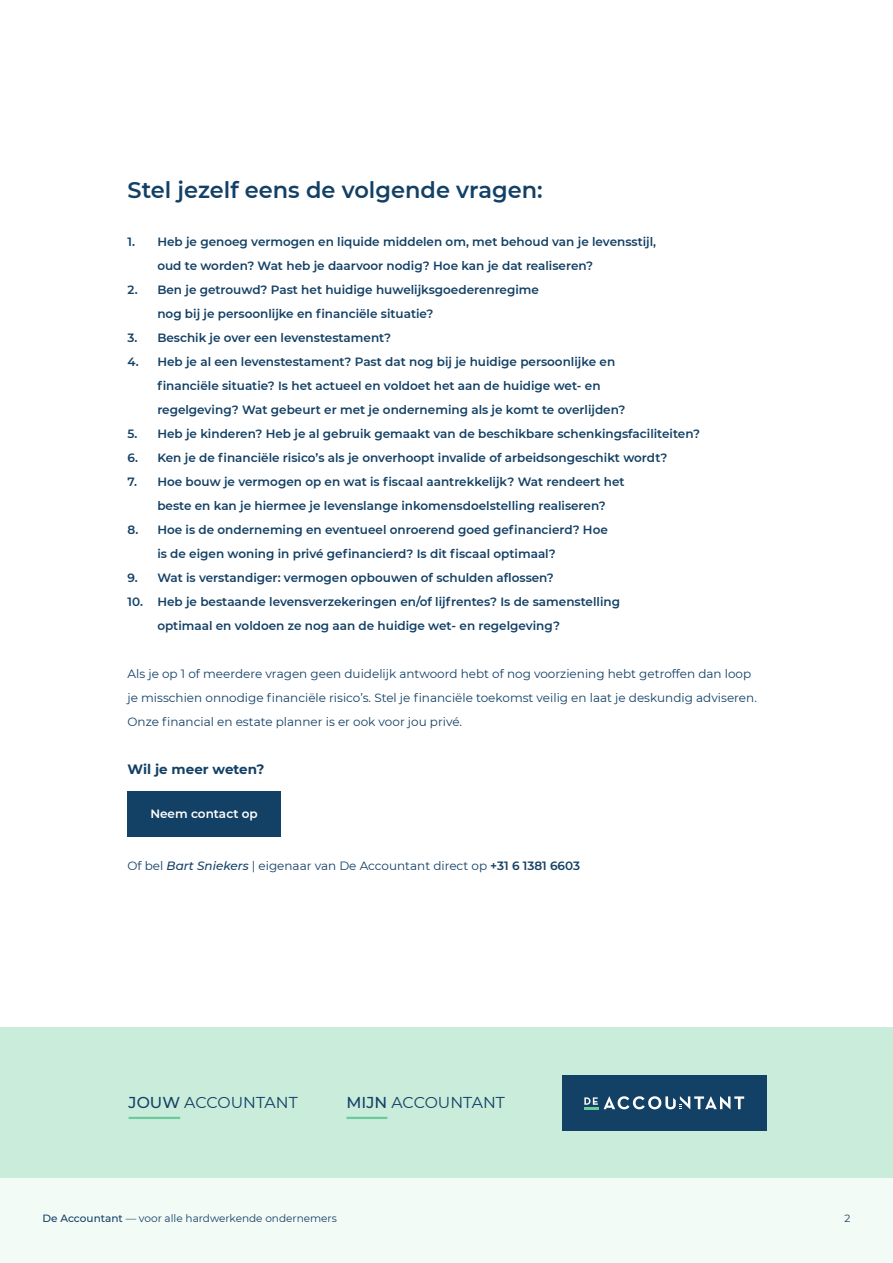
<style>
.page{position:relative;width:893px;height:1263px;background:#fff}
.page>*{position:absolute;margin:0;border:0;box-sizing:border-box;transform-origin:0 0}
.t1{font:600 22.5px "Montserrat";color:#134065}
.t2{font:15.75px "Montserrat";color:#134065}
.t3{font:700 13.5px "Montserrat";color:#134065}
.t4{font:600 12px/24px "Montserrat";color:#134065}
.t5{font:12px/24px "Montserrat";color:#134065}
.t6{font:600 12px "Montserrat";color:#fff}
.t7{font:10.5px "Montserrat";color:#134065}
.s1{font-weight:500;font-style:italic}
.s2{font-weight:600}
.s3{font-weight:500}
</style>
<div class="page">
<div style="left:0;top:1178px;width:893px;height:85px;background:#f3fbf7"></div>
<div style="left:128px;top:791px;width:153px;height:46px;background:#134065"></div>
<div style="left:0;top:1027px;width:893px;height:151px;background:#c9ecdb"></div>
<hr style="left:129px;top:1117px;width:51px;height:2px;background:#6bcb9d">
<hr style="left:346px;top:1117px;width:41px;height:2px;background:#6bcb9d">
<div style="left:562px;top:1075px;width:204px;height:56px;background:#134065"></div>
<svg style="left:584px;top:1096px;width:160px;height:13px"></svg>
<h1 class="t1" style="left:128px;top:174px;width:417px">Stel jezelf eens de volgende vragen:</h1>
<p class="t4" style="left:157px;top:229px;width:500px;text-indent:-30px">1. Heb je genoeg vermogen en liquide middelen om, met behoud van je levensstijl, oud te worden? Wat heb je daarvoor nodig? Hoe kan je dat realiseren?</p>
<p class="t4" style="left:157px;top:277px;width:383px;text-indent:-30px">2. Ben je getrouwd? Past het huidige huwelijksgoederenregime nog bij je persoonlijke en financiële situatie?</p>
<p class="t4" style="left:128px;top:325px;width:265px">3. Beschik je over een levenstestament?</p>
<p class="t4" style="left:157px;top:349px;width:469px;text-indent:-30px">4. Heb je al een levenstestament? Past dat nog bij je huidige persoonlijke en financiële situatie? Is het actueel en voldoet het aan de huidige wet- en regelgeving? Wat gebeurt er met je onderneming als je komt te overlijden?</p>
<p class="t4" style="left:128px;top:421px;width:574px">5. Heb je kinderen? Heb je al gebruik gemaakt van de beschikbare schenkingsfaciliteiten?</p>
<p class="t4" style="left:128px;top:445px;width:541px">6. Ken je de financiële risico’s als je onverhoopt invalide of arbeidsongeschikt wordt?</p>
<p class="t4" style="left:157px;top:469px;width:469px;text-indent:-30px">7. Hoe bouw je vermogen op en wat is fiscaal aantrekkelijk? Wat rendeert het beste en kan je hiermee je levenslange inkomensdoelstelling realiseren?</p>
<p class="t4" style="left:157px;top:517px;width:452px;text-indent:-30px">8. Hoe is de onderneming en eventueel onroerend goed gefinancierd? Hoe is de eigen woning in privé gefinancierd? Is dit fiscaal optimaal?</p>
<p class="t4" style="left:128px;top:565px;width:428px">9. Wat is verstandiger: vermogen opbouwen of schulden aflossen?</p>
<p class="t4" style="left:157px;top:589px;width:464px;text-indent:-30px">10. Heb je bestaande levensverzekeringen en/of lijfrentes? Is de samenstelling optimaal en voldoen ze nog aan de huidige wet- en regelgeving?</p>
<p class="t5" style="left:128px;top:661px;width:631px">Als je op 1 of meerdere vragen geen duidelijk antwoord hebt of nog voorziening hebt getroffen dan loop je misschien onnodige financiële risico’s. Stel je financiële toekomst veilig en laat je deskundig adviseren.<br>Onze financial en estate planner is er ook voor jou privé.</p>
<p class="t3" style="left:128px;top:759px;width:138px">Wil je meer weten?</p>
<p class="t6" style="left:150px;top:805px;width:109px">Neem contact op</p>
<p class="t5" style="left:128px;top:853px;width:454px">Of bel <span class="s1">Bart Sniekers</span> | eigenaar van De Accountant direct op <span class="s2">+31 6 1381 6603</span></p>
<h2 class="t2" style="left:129px;top:1092px;width:171px"><span class="s3">JOUW</span> ACCOUNTANT</h2>
<h2 class="t2" style="left:346px;top:1092px;width:160px"><span class="s3">MIJN</span> ACCOUNTANT</h2>
<p class="t7" style="left:43px;top:1211px;width:296px"><span class="s3">De Accountant</span> — voor alle hardwerkende ondernemers</p>
<p class="t7" style="left:844px;top:1211px;width:7px">2</p>
</div>
